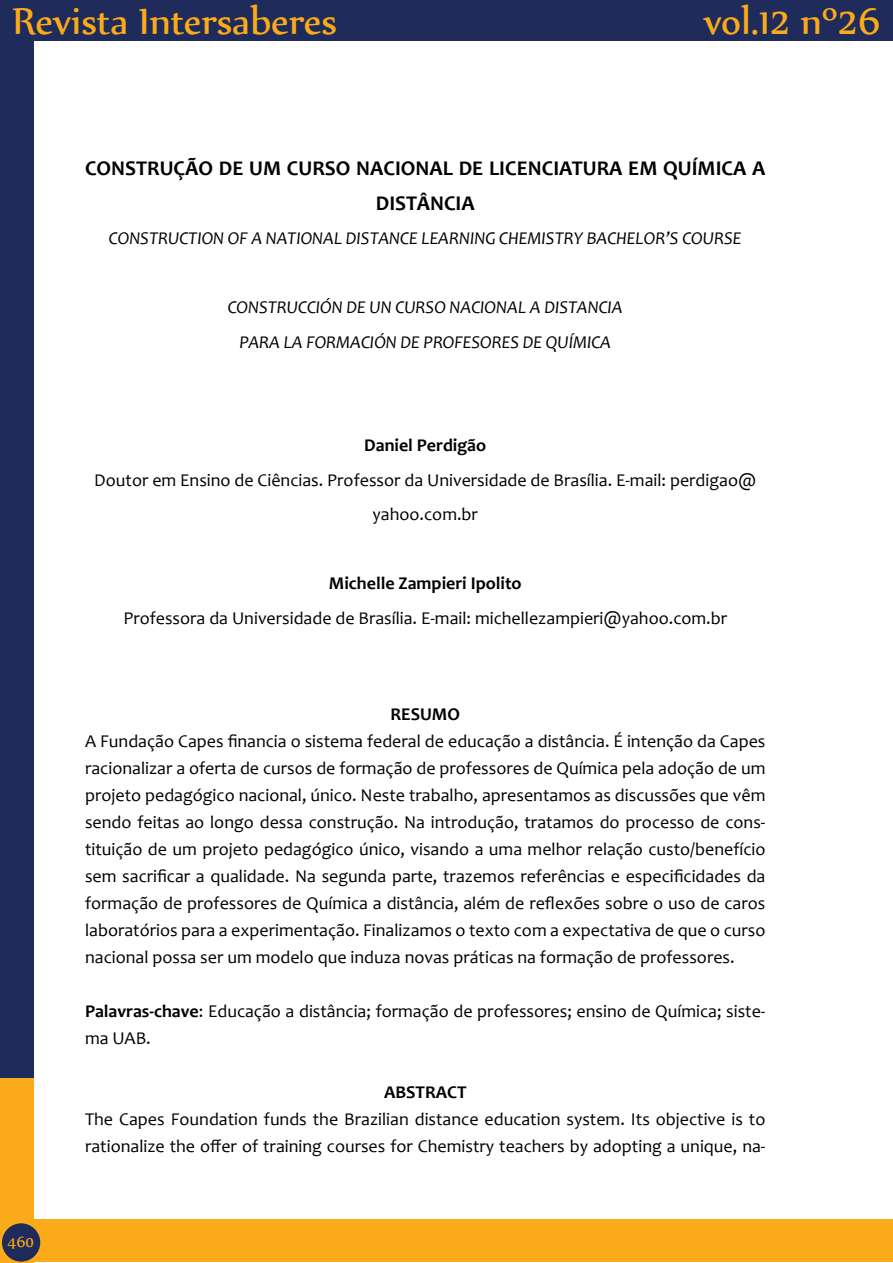
<style>
.page{position:relative;width:893px;height:1263px;background:#fff}
.page>*{position:absolute;margin:0;border:0;box-sizing:border-box;transform-origin:0 0}
.t1{font:45px "Nyala";color:#fbaa19}
.t2{font:700 21px/34.5px "Candara";color:#000;text-align:center}
.t3{font:18px/27px "Candara";color:#000}
.t4{font:italic 18px/34.5px "Candara";color:#000;text-align:center}
.t5{font:700 18px "Candara";color:#000}
.t6{font:18px "Nyala";color:#fbaa19}
.s1{font-weight:700}
</style>
<div class="page">
<div style="left:0;top:0;width:33px;height:1081px;background:#1e2b5b"></div>
<div style="left:0;top:0;width:893px;height:41px;background:#1e2b5b"></div>
<div style="left:0;top:1078px;width:33px;height:185px;background:#fbaa19"></div>
<div style="left:21px;top:1219px;width:872px;height:43px;background:#fbaa19"></div>
<div style="left:2px;top:1223px;width:38px;height:38px;background:#1e2b5b;border-radius:50%"></div>
<h1 class="t1" style="left:13px;top:-6px;width:326px">Revista Intersaberes</h1>
<h1 class="t1" style="left:704px;top:-6px;width:178px">vol.12 nº26</h1>
<p class="t2" style="left:85px;top:151px;width:682px">CONSTRUÇÃO DE UM CURSO NACIONAL DE LICENCIATURA EM QUÍMICA A<br>DISTÂNCIA</p>
<p class="t4" style="left:109px;top:221px;width:634px">CONSTRUCTION OF A NATIONAL DISTANCE LEARNING CHEMISTRY BACHELOR’S COURSE</p>
<p class="t4" style="left:228px;top:290px;width:397px">CONSTRUCCIÓN DE UN CURSO NACIONAL A DISTANCIA<br>PARA LA FORMACIÓN DE PROFESORES DE QUÍMICA</p>
<p class="t5" style="left:364px;top:434px;width:123px">Daniel Perdigão</p>
<p class="t3" style="left:94px;top:462px;width:663px;line-height:34.5px;text-align:center">Doutor em Ensino de Ciências. Professor da Universidade de Brasília. E-mail: perdigao@ yahoo.com.br</p>
<p class="t5" style="left:329px;top:572px;width:194px">Michelle Zampieri Ipolito</p>
<p class="t3" style="left:123px;top:604px;width:605px">Professora da Universidade de Brasília. E-mail: michellezampieri@yahoo.com.br</p>
<p class="t5" style="left:390px;top:702px;width:71px">RESUMO</p>
<p class="t3" style="left:85px;top:727px;width:682px;text-align:justify">A Fundação Capes financia o sistema federal de educação a distância. É intenção da Capes racionalizar a oferta de cursos de formação de professores de Química pela adoção de um projeto pedagógico nacional, único. Neste trabalho, apresentamos as discussões que vêm sendo feitas ao longo dessa construção. Na introdução, tratamos do processo de cons&shy;tituição de um projeto pedagógico único, visando a uma melhor relação custo/benefício sem sacrificar a qualidade. Na segunda parte, trazemos referências e especificidades da formação de professores de Química a distância, além de reflexões sobre o uso de caros laboratórios para a experimentação. Finalizamos o texto com a expectativa de que o curso nacional possa ser um modelo que induza novas práticas na formação de professores.</p>
<p class="t3" style="left:85px;top:997px;width:682px"><span class="s1">Palavras-chave</span>: Educação a distância; formação de professores; ensino de Química; siste&shy;ma UAB.</p>
<p class="t6" style="left:8px;top:1231px;width:28px">460</p>
<p class="t5" style="left:384px;top:1080px;width:84px">ABSTRACT</p>
<p class="t3" style="left:85px;top:1105px;width:682px">The Capes Foundation funds the Brazilian distance education system. Its objective is to rationalize the offer of training courses for Chemistry teachers by adopting a unique, na-</p>
</div>
